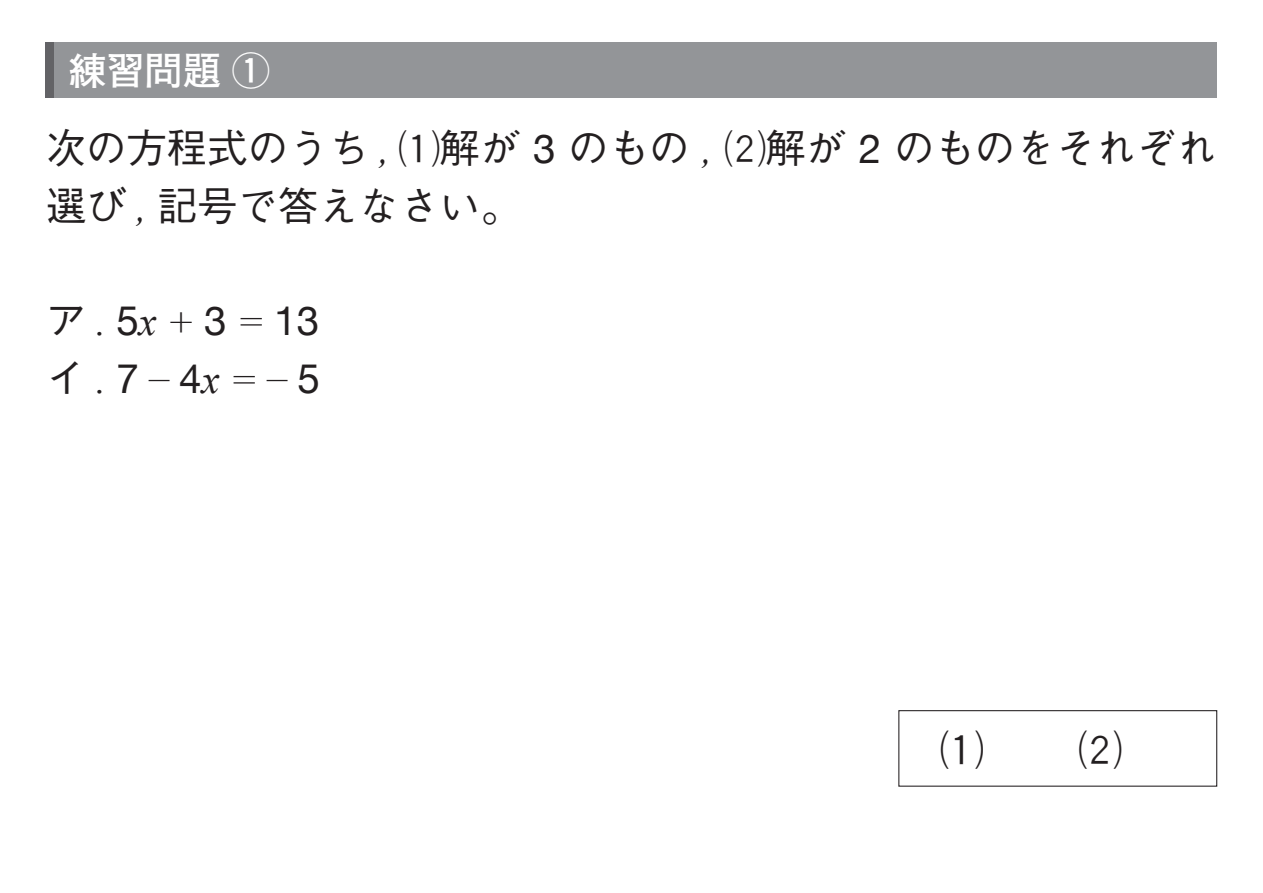
<style>
.page{position:relative;width:1263px;height:893px;background:#fff}
.page>*{position:absolute;margin:0;border:0;box-sizing:border-box;transform-origin:0 0}
.t1{font:500 42.45px "Gothic BBB";color:#231f20}
.t2{font:500 40.35px/57.4px "Gothic BBB";color:#231f20}
.t3{font:italic 40.35px/57.4px "Times New Roman";color:#231f20}
.t4{font:700 38.25px "Futo Go B101";color:#fff}
.s1{font-family:"Times New Roman";font-weight:400;font-style:italic}
.s2{font-family:"Helvetica Neue";font-weight:400}
.s3{font-family:"Gothic BBB";font-weight:500;font-style:normal}
.s4{font-family:"Helvetica Neue";font-style:normal}
</style>
<div class="page">
<div style="left:46px;top:43px;width:1171px;height:55px;background:#939598"></div>
<div style="left:46px;top:43px;width:8px;height:55px;background:#636366"></div>
<div style="left:898px;top:710px;width:319px;height:77px;border:1px solid #231f20"></div>
<p class="t4" style="left:68px;top:48px;width:203px">練習問題 ①</p>
<p class="t2" style="left:46px;top:121px;width:1173px">次の方程式のうち <span class="s1">,</span> ⑴解が <span class="s2">3</span> のもの <span class="s1">,</span> ⑵解が <span class="s2">2</span> のものをそれぞれ選び <span class="s1">,</span> 記号で答えなさい。</p>
<p class="t3" style="left:46px;top:292px;width:276px"><span class="s3">ア</span> . <span class="s4">5</span>x + <span class="s4">3</span> = <span class="s4">13</span><span class="s3">イ</span> . <span class="s4">7</span> – <span class="s4">4</span>x = – <span class="s4">5</span></p>
<p class="t1" style="left:941px;top:724px;width:44px">⑴</p>
<p class="t1" style="left:1079px;top:724px;width:44px">⑵</p>
</div>
